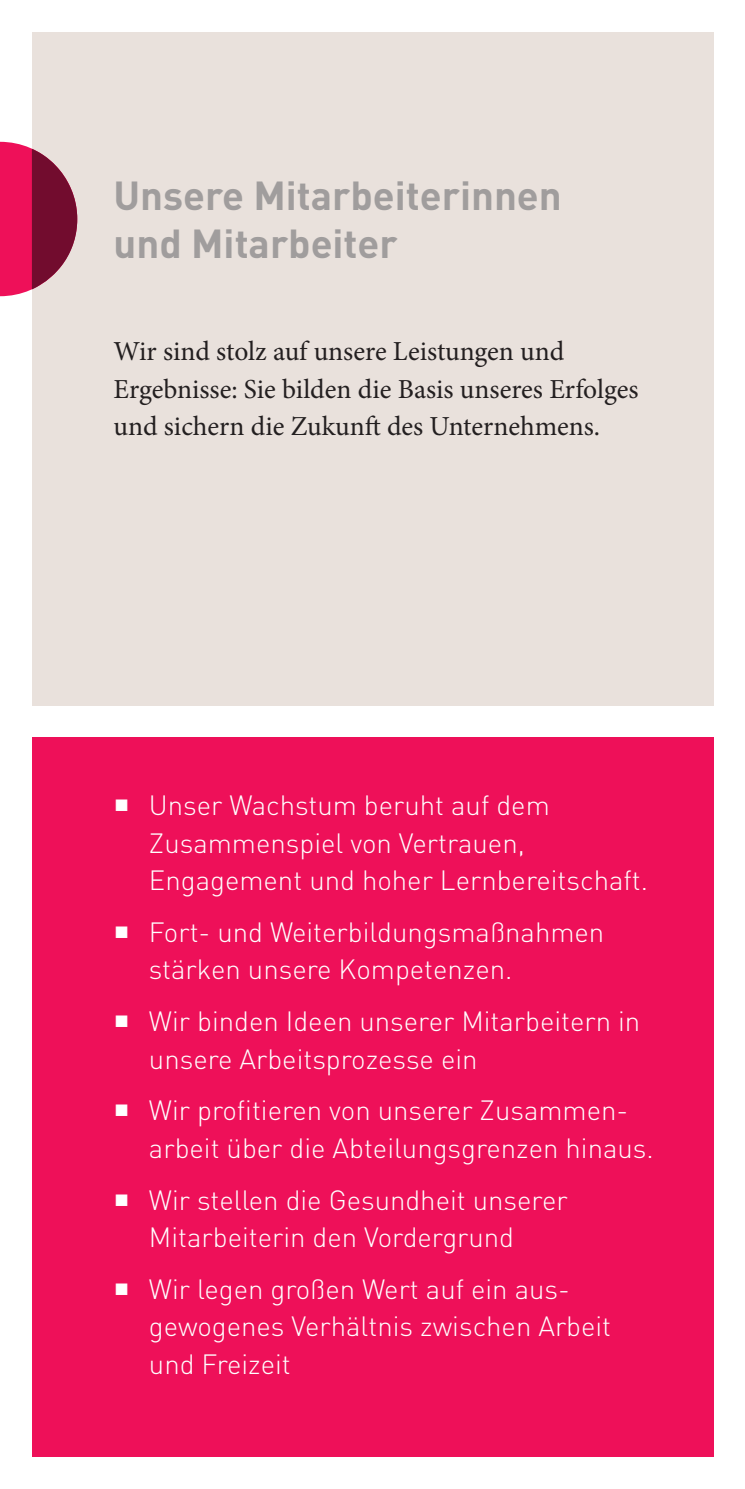
<style>
.page{position:relative;width:745px;height:1489px;background:#fff}
.page>*{position:absolute;margin:0;border:0;box-sizing:border-box;transform-origin:0 0}
.t1{font:700 40px/48px "DIN Pro";color:#a09d9d}
.t2{font:300 27.5px/37.5px "DIN Pro";color:#fff}
.t3{font:27.5px/37.5px "Minion Pro";color:#231f20}
</style>
<div class="page">
<div style="left:32px;top:32px;width:680px;height:673px;background:#e9e1dc"></div>
<svg style="left:0;top:142px;width:77px;height:154px"></svg>
<div style="left:32px;top:737px;width:680px;height:719px;background:#ee1059"></div>
<h1 class="t1" style="left:113px;top:170px;width:449px">Unsere Mitarbeiterinnen und Mitarbeiter</h1>
<p class="t3" style="left:113px;top:333px;width:526px">Wir sind stolz auf unsere Leistungen und<br>Ergebnisse: Sie bilden die Basis unseres Erfolges und sichern die Zukunft des Unternehmens.</p>
<p class="t2" style="left:149px;top:785px;width:500px">Unser Wachstum beruht auf dem<br>Zusammenspiel von Vertrauen,<br>Engagement und hoher Lernbereitschaft.</p>
<p class="t2" style="left:149px;top:912px;width:456px">Fort- und Weiterbildungsmaßnahmen stärken unsere Kompetenzen.</p>
<p class="t2" style="left:149px;top:1001px;width:492px">Wir binden Ideen unserer Mitarbeitern in unsere Arbeitsprozesse ein</p>
<p class="t2" style="left:149px;top:1090px;width:506px">Wir profitieren von unserer Zusammen&shy;arbeit über die Abteilungsgrenzen hinaus.</p>
<p class="t2" style="left:149px;top:1179px;width:420px">Wir stellen die Gesundheit unserer<br>Mitarbeiterin den Vordergrund</p>
<p class="t2" style="left:149px;top:1268px;width:463px">Wir legen großen Wert auf ein aus&shy;gewogenes Verhältnis zwischen Arbeit und Freizeit</p>
</div>
